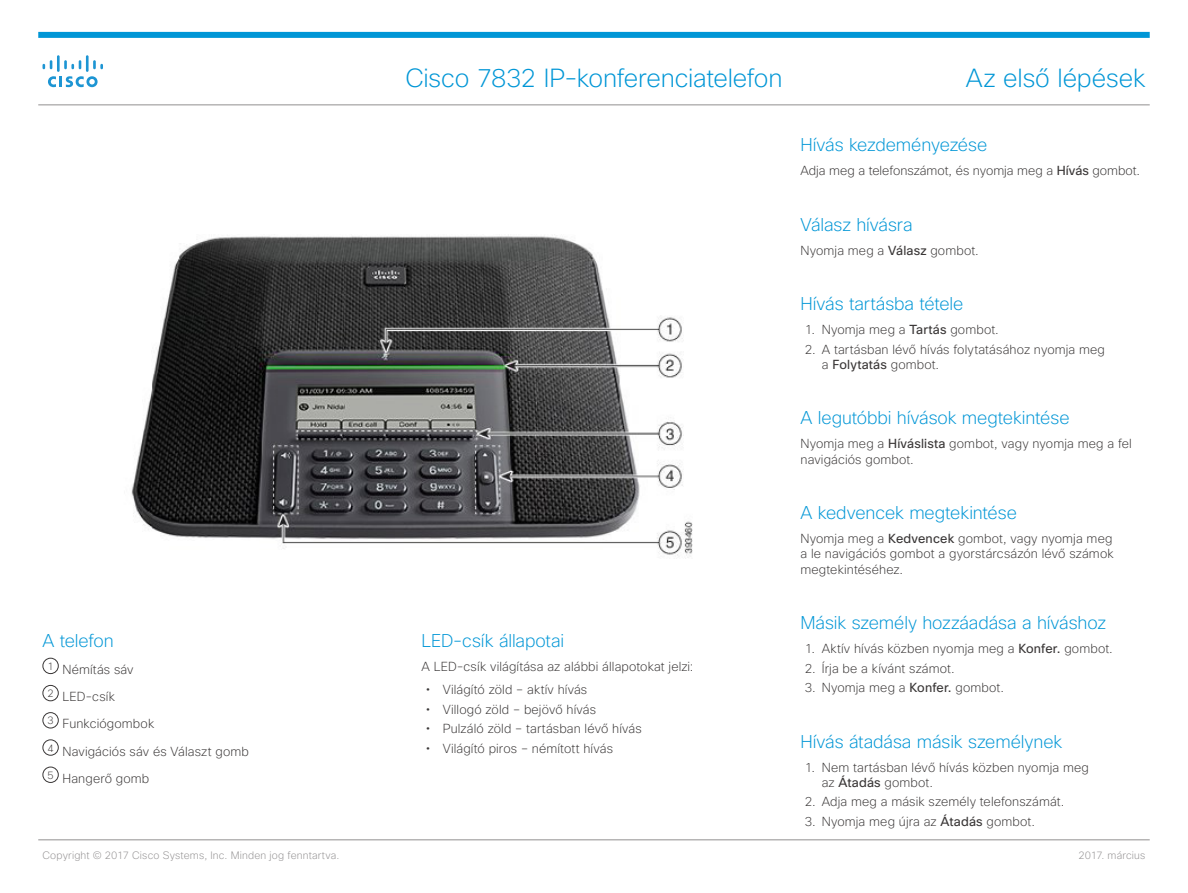
<style>
.page{position:relative;width:1188px;height:893px;background:#fff}
.page>*{position:absolute;margin:0;border:0;box-sizing:border-box;transform-origin:0 0}
.Header_center__produ{font:200 25.5px "Cisco Sans";letter-spacing:-.01em;color:#0096d6}
.Header_right__docume{font:200 25.5px "Cisco Sans";letter-spacing:-.005em;color:#0096d6}
.title__2_in__chapte{font:200 18px "Cisco Sans";letter-spacing:-.005em;color:#0096d6}
.Only_one_step{font:200 12.75px/15.3px "Cisco Sans";letter-spacing:.01em;color:#393636}
.p__1{font:200 12.75px "Cisco Sans";letter-spacing:.01em;color:#393636}
.Footer_left{font:200 10.5px "Cisco Sans";letter-spacing:.015em;color:#918f90}
.Footer_right{font:200 10.5px "Cisco Sans";letter-spacing:.015em;color:#918f90}
.t1{font:200 10.5px "Cisco Sans";color:#393636}
.s1{font-weight:400}
</style>
<div class="page">
<div style="left:38px;top:32px;width:1112px;height:6px;background:#0096d6"></div>
<svg style="left:48px;top:76px;width:50px;height:11px"></svg>
<svg style="left:43px;top:60px;width:9px;height:9px"></svg>
<hr style="left:57px;top:55px;width:3px;height:17px;background:#1d95d3">
<svg style="left:64px;top:60px;width:17px;height:9px"></svg>
<hr style="left:86px;top:55px;width:3px;height:17px;background:#1d95d3">
<svg style="left:93px;top:60px;width:10px;height:9px"></svg>
<hr style="left:38px;top:104px;width:1112px;height:1px;background:#918f90">
<hr style="left:38px;top:839px;width:1112px;height:1px;background:#918f90">
<div style="left:43px;top:658px;width:16px;height:16px;border:1px solid #393636;border-radius:50%"></div>
<div style="left:43px;top:685px;width:16px;height:16px;border:1px solid #393636;border-radius:50%"></div>
<div style="left:43px;top:712px;width:16px;height:16px;border:1px solid #393636;border-radius:50%"></div>
<div style="left:43px;top:739px;width:16px;height:17px;border:1px solid #393636;border-radius:50%"></div>
<div style="left:43px;top:767px;width:16px;height:16px;border:1px solid #393636;border-radius:50%"></div>
<img style="left:131px;top:234px;width:562px;height:325px">
<p class="title__2_in__chapte" style="left:43px;top:629px;width:73px">A telefon</p>
<p class="t1" style="left:47px;top:659px;width:8px">1</p>
<p class="p__1" style="left:63px;top:661px;width:73px">Némítás sáv</p>
<p class="t1" style="left:47px;top:687px;width:8px">2</p>
<p class="p__1" style="left:63px;top:688px;width:54px">LED-csík</p>
<p class="t1" style="left:47px;top:714px;width:8px">3</p>
<p class="p__1" style="left:63px;top:716px;width:93px">Funkciógombok</p>
<p class="t1" style="left:47px;top:741px;width:8px">4</p>
<p class="p__1" style="left:63px;top:743px;width:188px">Navigációs sáv és Választ gomb</p>
<p class="t1" style="left:47px;top:768px;width:8px">5</p>
<p class="p__1" style="left:63px;top:770px;width:88px">Hangerő gomb</p>
<p class="Header_center__produ" style="left:405px;top:62px;width:379px">Cisco 7832 IP-konferenciatelefon</p>
<p class="Header_right__docume" style="left:966px;top:62px;width:181px">Az első lépések</p>
<p class="title__2_in__chapte" style="left:422px;top:629px;width:144px">LED-csík állapotai</p>
<p class="p__1" style="left:422px;top:658px;width:274px">A LED-csík világítása az alábbi állapotokat jelzi:</p>
<p class="Only_one_step" style="left:443px;top:683px;width:146px">Világító zöld – aktív hívás</p>
<p class="Only_one_step" style="left:443px;top:702px;width:155px">Villogó zöld – bejövő hívás</p>
<p class="Only_one_step" style="left:443px;top:722px;width:201px">Pulzáló zöld – tartásban lévő hívás</p>
<p class="Only_one_step" style="left:443px;top:741px;width:172px">Világító piros – némított hívás</p>
<p class="title__2_in__chapte" style="left:801px;top:133px;width:188px">Hívás kezdeményezése</p>
<p class="Only_one_step" style="left:801px;top:163px;width:341px">Adja meg a telefonszámot, és nyomja meg a <span class="s1">Hívás</span> gombot.</p>
<p class="title__2_in__chapte" style="left:801px;top:213px;width:114px">Válasz hívásra</p>
<p class="Only_one_step" style="left:801px;top:243px;width:180px">Nyomja meg a <span class="s1">Válasz</span> gombot.</p>
<p class="title__2_in__chapte" style="left:801px;top:292px;width:165px">Hívás tartásba tétele</p>
<p class="Only_one_step" style="left:805px;top:322px;width:196px">1. Nyomja meg a <span class="s1">Tartás</span> gombot.</p>
<p class="Only_one_step" style="left:822px;top:342px;width:285px;text-indent:-17px">2. A tartásban lévő hívás folytatásához nyomja meg a <span class="s1">Folytatás</span> gombot.</p>
<p class="title__2_in__chapte" style="left:801px;top:406px;width:271px">A legutóbbi hívások megtekintése</p>
<p class="Only_one_step" style="left:801px;top:437px;width:333px">Nyomja meg a <span class="s1">Híváslista</span> gombot, vagy nyomja meg a fel navigációs gombot.</p>
<p class="title__2_in__chapte" style="left:801px;top:501px;width:218px">A kedvencek megtekintése</p>
<p class="Only_one_step" style="left:801px;top:531px;width:315px;text-align:justify">Nyomja meg a <span class="s1">Kedvencek</span> gombot, vagy nyomja meg a le navigációs gombot a gyorstárcsázón lévő számok megtekintéséhez.</p>
<p class="title__2_in__chapte" style="left:801px;top:611px;width:307px">Másik személy hozzáadása a híváshoz</p>
<p class="Only_one_step" style="left:805px;top:641px;width:310px">1. Aktív hívás közben nyomja meg a <span class="s1">Konfer.</span> gombot.</p>
<p class="Only_one_step" style="left:805px;top:661px;width:152px">2. Írja be a kívánt számot.</p>
<p class="Only_one_step" style="left:805px;top:680px;width:201px">3. Nyomja meg a <span class="s1">Konfer.</span> gombot.</p>
<p class="title__2_in__chapte" style="left:801px;top:730px;width:263px">Hívás átadása másik személynek</p>
<p class="Only_one_step" style="left:822px;top:760px;width:269px;text-indent:-17px">1. Nem tartásban lévő hívás közben nyomja meg az <span class="s1">Átadás</span> gombot.</p>
<p class="Only_one_step" style="left:805px;top:795px;width:261px">2. Adja meg a másik személy telefonszámát.</p>
<p class="Only_one_step" style="left:805px;top:814px;width:232px">3. Nyomja meg újra az <span class="s1">Átadás</span> gombot.</p>
<p class="Footer_left" style="left:43px;top:848px;width:299px">Copyright © 2017 Cisco Systems, Inc. Minden jog fenntartva.</p>
<p class="Footer_right" style="left:1079px;top:848px;width:68px">2017. március</p>
</div>
